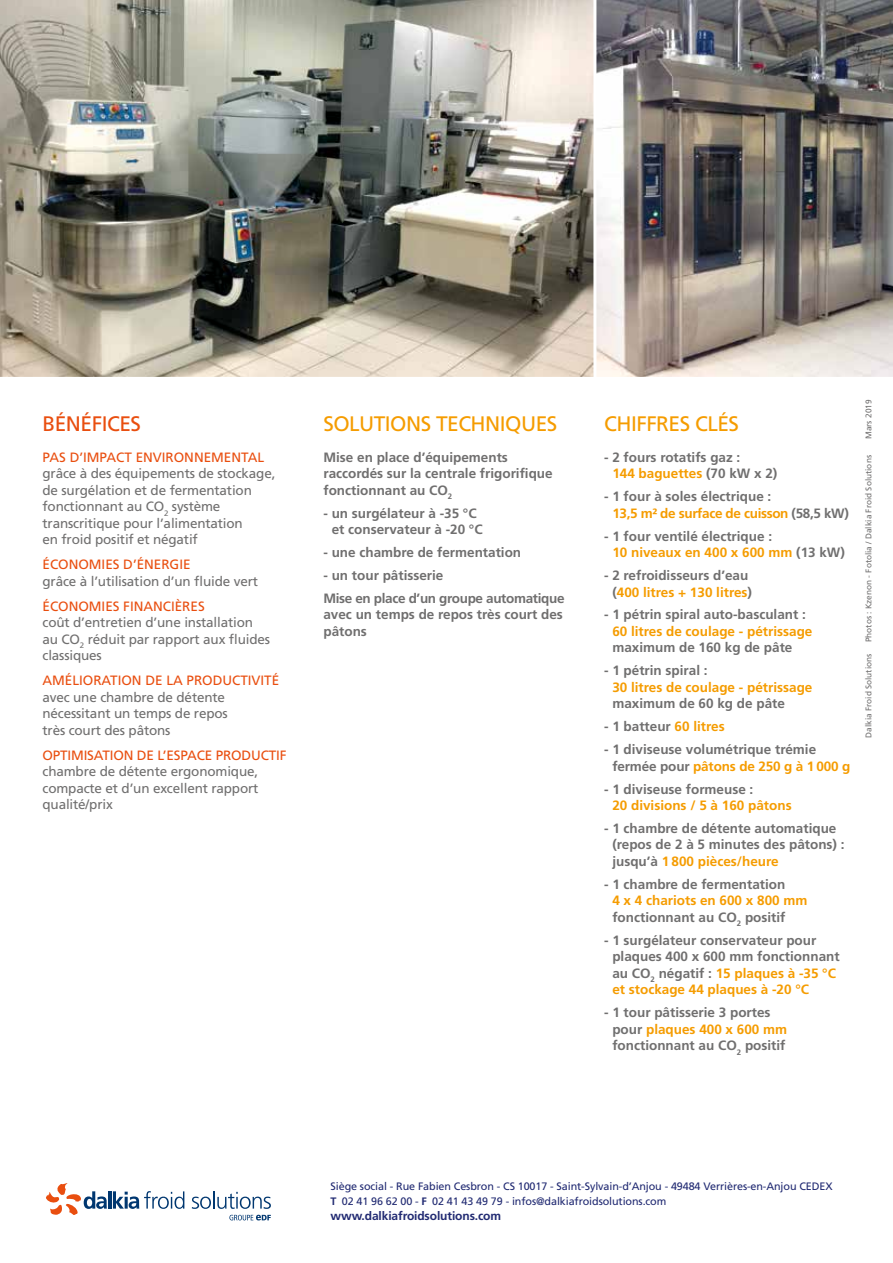
<style>
.page{position:relative;width:893px;height:1263px;background:#fff}
.page>*{position:absolute;margin:0;border:0;box-sizing:border-box;transform-origin:0 0}
.t1{font:21px "Frutiger LT Pro";letter-spacing:-.025em;color:#f59c00}
.t2{font:21px "Frutiger LT Pro";letter-spacing:-.025em;color:#e94e0f}
.t3{font:700 13.5px/16.5px "Frutiger LT Std";color:#706f6f}
.t4{font:13.5px/16.5px "Frutiger LT Pro";letter-spacing:-.01em;color:#706f6f}
.t5{font:13.5px "Frutiger LT Pro";color:#e94e0f}
.t6{font:700 13.5px/23px "Frutiger LT Std";letter-spacing:-.025em;color:#706f6f}
.t7{font:700 13.5px "Frutiger LT Std";color:#f59c00}
.t8{font:700 12px "Frutiger LT Std";letter-spacing:-.01em;color:#212a72}
.t9{font:10.8px/15px "Frutiger LT Pro";letter-spacing:-.01em;color:#212a72}
.t10{font:8.25px "Frutiger LT Pro";color:#706f6f}
.s1{color:#f59c00}
.s2{font-family:"Frutiger LT Std";font-weight:700}
</style>
<div class="page">
<svg style="left:229px;top:1215px;width:42px;height:5px"></svg>
<hr style="left:108px;top:1191px;width:3px;height:17px;background:#003770">
<svg style="left:46px;top:1183px;width:61px;height:32px"></svg>
<svg style="left:113px;top:1191px;width:71px;height:18px"></svg>
<svg style="left:192px;top:1191px;width:79px;height:18px"></svg>
<img style="left:0;top:0;width:593px;height:377px">
<img style="left:596px;top:0;width:297px;height:377px">
<h1 class="t2" style="left:43px;top:411px;width:100px">BÉNÉFICES</h1>
<h1 class="t1" style="left:323px;top:411px;width:235px">SOLUTIONS TECHNIQUES</h1>
<p class="t5" style="left:43px;top:449px;width:223px">PAS D’IMPACT ENVIRONNEMENTAL</p>
<p class="t4" style="left:43px;top:466px;width:234px">grâce à des équipements de stockage, de surgélation et de fermentation fonctionnant au CO<sub>2</sub> système transcritique pour l’alimentation<br>en froid positif et négatif</p>
<p class="t5" style="left:43px;top:557px;width:150px">ÉCONOMIES D’ÉNERGIE</p>
<p class="t4" style="left:43px;top:573px;width:217px">grâce à l’utilisation d’un fluide vert</p>
<p class="t5" style="left:43px;top:598px;width:164px">ÉCONOMIES FINANCIÈRES</p>
<p class="t4" style="left:43px;top:615px;width:229px">coût d’entretien d’une installation au CO<sub>2</sub> réduit par rapport aux fluides classiques</p>
<p class="t5" style="left:43px;top:673px;width:238px">AMÉLIORATION DE LA PRODUCTIVITÉ</p>
<p class="t4" style="left:43px;top:689px;width:187px">avec une chambre de détente nécessitant un temps de repos très court des pâtons</p>
<p class="t5" style="left:43px;top:747px;width:245px">OPTIMISATION DE L’ESPACE PRODUCTIF</p>
<p class="t4" style="left:43px;top:764px;width:217px;text-align:justify">chambre de détente ergonomique, compacte et d’un excellent rapport qualité/prix</p>
<p class="t3" style="left:323px;top:449px;width:231px">Mise en place d’équipements raccordés sur la centrale frigorifique fonctionnant au CO<sub>2</sub></p>
<p class="t3" style="left:332px;top:505px;width:152px;text-indent:-8px">- un surgélateur à -35 °C et conservateur à -20 °C</p>
<p class="t3" style="left:323px;top:544px;width:199px">- une chambre de fermentation</p>
<p class="t6" style="left:323px;top:564px;width:243px">- un tour pâtisserie<br>Mise en place d’un groupe automatique</p>
<p class="t3" style="left:323px;top:607px;width:241px">avec un temps de repos très court des pâtons</p>
<h1 class="t1" style="left:604px;top:411px;width:136px">CHIFFRES CLÉS</h1>
<p class="t3" style="left:612px;top:449px;width:167px;text-indent:-8px">- 2 fours rotatifs gaz :<br><span class="s1">144 baguettes</span> (70 kW x 2)</p>
<p class="t6" style="left:612px;top:488px;width:238px;line-height:16.5px;text-indent:-8px">- 1 four à soles électrique :<br><span class="s1">13,5 m² de surface de cuisson</span> (58,5 kW)</p>
<p class="t3" style="left:612px;top:528px;width:234px;text-indent:-8px">- 1 four ventilé électrique :<br><span class="s1">10 niveaux en 400 x 600 mm</span> (13 kW)</p>
<p class="t3" style="left:604px;top:567px;width:149px;text-align:right">- 2 refroidisseurs d’eau (<span class="s1">400 litres + 130 litres</span>)</p>
<p class="t3" style="left:604px;top:607px;width:203px">- 1 pétrin spiral auto-basculant :</p>
<p class="t7" style="left:612px;top:623px;width:202px">60 litres de coulage - pétrissage</p>
<p class="t3" style="left:612px;top:640px;width:182px">maximum de 160 kg de pâte</p>
<p class="t3" style="left:604px;top:662px;width:105px">- 1 pétrin spiral :</p>
<p class="t7" style="left:612px;top:679px;width:202px">30 litres de coulage - pétrissage</p>
<p class="t3" style="left:612px;top:695px;width:174px">maximum de 60 kg de pâte</p>
<p class="t3" style="left:604px;top:718px;width:122px">- 1 batteur <span class="s1">60 litres</span></p>
<p class="t3" style="left:612px;top:741px;width:239px;text-indent:-8px">- 1 diviseuse volumétrique trémie fermée pour <span class="s1">pâtons de 250 g à 1 000 g</span></p>
<p class="t3" style="left:604px;top:781px;width:151px">- 1 diviseuse formeuse :</p>
<p class="t7" style="left:612px;top:797px;width:181px">20 divisions / 5 à 160 pâtons</p>
<p class="t3" style="left:612px;top:820px;width:234px;text-indent:-8px">- 1 chambre de détente automatique (repos de 2 à 5 minutes des pâtons) : jusqu’à <span class="s1">1 800 pièces/heure</span></p>
<p class="t3" style="left:604px;top:876px;width:183px">- 1 chambre de fermentation</p>
<p class="t3" style="left:612px;top:892px;width:197px"><span class="s1">4 x 4 chariots en 600 x 800 mm </span>fonctionnant au CO<sub>2</sub> positif</p>
<p class="t3" style="left:612px;top:932px;width:229px;text-indent:-8px">- 1 surgélateur conservateur pour plaques 400 x 600 mm fonctionnant au CO<sub>2</sub> négatif : <span class="s1">15 plaques à -35 °C et stockage 44 plaques à -20 °C</span></p>
<p class="t3" style="left:612px;top:1004px;width:176px;text-indent:-8px">- 1 tour pâtisserie 3 portes pour <span class="s1">plaques 400 x 600 mm </span>fonctionnant au CO<sub>2</sub> positif</p>
<p class="t10" style="left:864px;top:439px;width:41px;rotate:-90deg">Mars 2019</p>
<p class="t10" style="left:864px;top:642px;width:189px;rotate:-90deg">Photos : Kzenon - Fotolia / Dalkia Froid Solutions</p>
<p class="t10" style="left:864px;top:738px;width:85px;rotate:-90deg">Dalkia Froid Solutions</p>
<p class="t9" style="left:331px;top:1179px;width:503px">Siège social - Rue Fabien Cesbron - CS 10017 - Saint-Sylvain-d’Anjou - 49484 Verrières-en-Anjou CEDEX<br><span class="s2">T</span> 02 41 96 62 00 - <span class="s2">F</span> 02 41 43 49 79 - infos@dalkiafroidsolutions.com</p>
<p class="t8" style="left:331px;top:1209px;width:172px">www.dalkiafroidsolutions.com</p>
</div>
